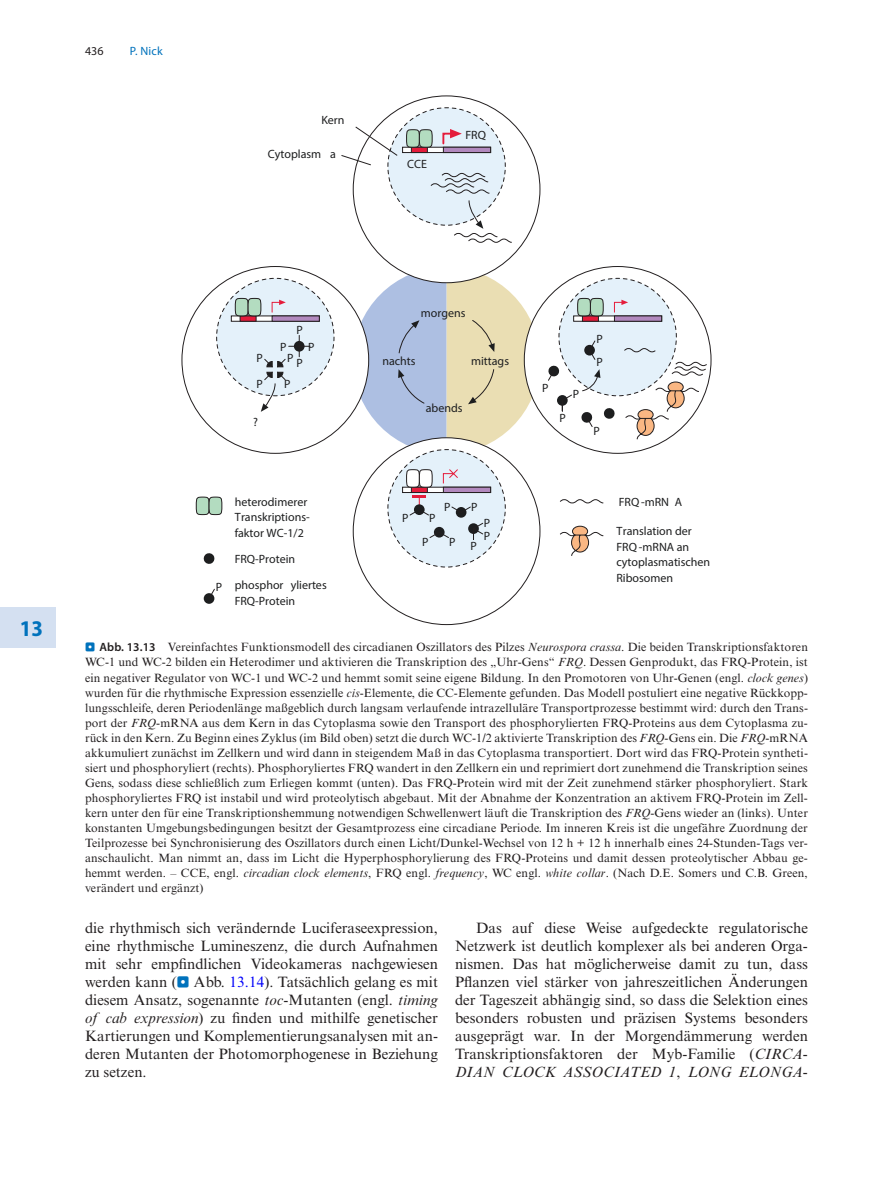
<style>
.page{position:relative;width:893px;height:1187px;background:#fff}
.page>*{position:absolute;margin:0;border:0;box-sizing:border-box;transform-origin:0 0}
.t1{font:700 semi-condensed 22.5px "Myriad Pro";color:#0072bc}
.t2{font:15px/18px "Times New Roman MT Std";color:#231f20;text-align:justify}
.t3{font:12px/15px "Times New Roman MT Std";letter-spacing:.01em;color:#231f20;text-align:justify}
.t4{font:12px/15.8px "Stone Sans 11";color:#1d1e1f}
.t5{font:12px "Stone Sans 10";color:#1d1e1f}
.t6{font:12px "Myriad Pro Regular 2";color:#0072bc}
.t7{font:12px "Myriad Pro";color:#231f20}
.t8{font:12px "Stone Sans Italic 3";color:#1d1e1f}
.s1{font-family:"Stone Sans Italic 3"}
.s2{font-family:"Blik Buttons";color:#0072bc}
.s3{font-family:"Myriad Pro";font-weight:600}
.s4{font-style:italic}
.s5{color:#0000fa}
</style>
<div class="page">
<div style="left:0;top:607px;width:55px;height:40px;background:#d4e0f1"></div>
<div style="left:559px;top:278px;width:117px;height:118px;background:#e4f1fa;border-radius:50%"></div>
<div style="left:573px;top:315px;width:89px;height:7px;background:#fff;border:1px solid #231f20"></div>
<div style="left:582px;top:315px;width:17px;height:7px;background:#e41c3b;border:1px solid #231f20"></div>
<div style="left:614px;top:315px;width:48px;height:7px;background:#b289be;border:1px solid #231f20"></div>
<div style="left:584px;top:345px;width:11px;height:10px;background:#1d1e1f;border-radius:50%"></div>
<svg style="left:588px;top:340px;width:8px;height:20px"></svg>
<div style="left:557px;top:395px;width:11px;height:11px;background:#1d1e1f;border-radius:50%"></div>
<svg style="left:561px;top:394px;width:11px;height:18px"></svg>
<svg style="left:581px;top:412px;width:12px;height:15px"></svg>
<svg style="left:548px;top:365px;width:12px;height:16px"></svg>
<svg style="left:603px;top:408px;width:12px;height:11px"></svg>
<svg style="left:623px;top:347px;width:85px;height:93px"></svg>
<div style="left:388px;top:108px;width:117px;height:117px;background:#e4f1fa;border-radius:50%"></div>
<svg style="left:402px;top:147px;width:41px;height:6px"></svg>
<svg style="left:411px;top:148px;width:17px;height:5px"></svg>
<svg style="left:443px;top:147px;width:48px;height:6px"></svg>
<div style="left:217px;top:278px;width:117px;height:118px;background:#e4f1fa;border-radius:50%"></div>
<div style="left:231px;top:315px;width:89px;height:7px;background:#fff;border:1px solid #231f20"></div>
<div style="left:240px;top:315px;width:17px;height:7px;background:#e41c3b;border:1px solid #231f20"></div>
<div style="left:272px;top:315px;width:48px;height:7px;background:#b289be;border:1px solid #231f20"></div>
<div style="left:388px;top:449px;width:117px;height:118px;background:#e4f1fa;border-radius:50%"></div>
<div style="left:402px;top:486px;width:89px;height:7px;background:#fff;border:1px solid #231f20"></div>
<div style="left:411px;top:486px;width:17px;height:7px;background:#e41c3b;border:1px solid #231f20"></div>
<div style="left:443px;top:486px;width:48px;height:7px;background:#b289be;border:1px solid #231f20"></div>
<div style="left:434px;top:527px;width:11px;height:10px;background:#1d1e1f;border-radius:50%"></div>
<svg style="left:429px;top:531px;width:20px;height:7px"></svg>
<svg style="left:468px;top:523px;width:11px;height:11px"></svg>
<svg style="left:472px;top:522px;width:12px;height:18px"></svg>
<div style="left:456px;top:507px;width:10px;height:10px;background:#1d1e1f;border-radius:50%"></div>
<svg style="left:451px;top:506px;width:20px;height:7px"></svg>
<svg style="left:203px;top:553px;width:12px;height:11px"></svg>
<div style="left:204px;top:593px;width:10px;height:10px;background:#1d1e1f;border-radius:50%"></div>
<svg style="left:208px;top:588px;width:7px;height:11px"></svg>
<svg style="left:560px;top:499px;width:44px;height:57px"></svg>
<hr style="left:412px;top:494px;width:14px;height:3px;background:#e41c3b">
<svg style="left:409px;top:497px;width:20px;height:19px"></svg>
<div style="left:414px;top:504px;width:11px;height:11px;background:#1d1e1f;border-radius:50%"></div>
<svg style="left:581px;top:369px;width:19px;height:23px"></svg>
<svg style="left:234px;top:297px;width:28px;height:20px"></svg>
<svg style="left:406px;top:129px;width:27px;height:19px"></svg>
<svg style="left:577px;top:297px;width:27px;height:20px"></svg>
<svg style="left:406px;top:469px;width:27px;height:19px"></svg>
<svg style="left:195px;top:496px;width:28px;height:19px"></svg>
<svg style="left:442px;top:129px;width:20px;height:16px"></svg>
<svg style="left:614px;top:300px;width:14px;height:13px"></svg>
<svg style="left:272px;top:300px;width:14px;height:13px"></svg>
<svg style="left:353px;top:267px;width:187px;height:187px"></svg>
<svg style="left:341px;top:126px;width:57px;height:39px"></svg>
<svg style="left:430px;top:172px;width:82px;height:71px"></svg>
<svg style="left:261px;top:335px;width:49px;height:77px"></svg>
<svg style="left:442px;top:469px;width:16px;height:15px"></svg>
<p class="t7" style="left:85px;top:44px;width:20px">436</p>
<p class="t6" style="left:130px;top:44px;width:34px">P. Nick</p>
<p class="t4" style="left:321px;top:111px;width:25px">Kern</p>
<p class="t4" style="left:268px;top:145px;width:69px">Cytoplasm a</p>
<p class="t4" style="left:407px;top:156px;width:21px">CCE</p>
<p class="t8" style="left:465px;top:127px;width:22px">FRQ</p>
<h1 class="t1" style="left:20px;top:613px;width:25px">13</h1>
<p class="t5" style="left:297px;top:322px;width:8px">P</p>
<p class="t5" style="left:280px;top:340px;width:8px">P</p>
<p class="t5" style="left:308px;top:340px;width:8px">P</p>
<p class="t5" style="left:297px;top:356px;width:8px">P</p>
<p class="t5" style="left:256px;top:351px;width:8px">P</p>
<p class="t5" style="left:287px;top:351px;width:8px">P</p>
<p class="t5" style="left:256px;top:377px;width:8px">P</p>
<p class="t5" style="left:284px;top:377px;width:8px">P</p>
<p class="t4" style="left:253px;top:414px;width:6px">?</p>
<p class="t4" style="left:216px;top:579px;width:8px">P</p>
<p class="t4" style="left:235px;top:493px;width:77px">heterodimerer<br>Transkriptions&shy;faktor WC-1/2</p>
<p class="t4" style="left:235px;top:551px;width:62px">FRQ-Protein</p>
<p class="t4" style="left:235px;top:577px;width:94px">phosphor yliertes<br>FRQ-Protein</p>
<p class="t4" style="left:421px;top:304px;width:46px">morgens</p>
<p class="t4" style="left:382px;top:352px;width:35px">nachts</p>
<p class="t4" style="left:471px;top:352px;width:40px">mittags</p>
<p class="t4" style="left:426px;top:400px;width:38px">abends</p>
<p class="t4" style="left:444px;top:498px;width:8px">P</p>
<p class="t4" style="left:471px;top:498px;width:8px">P</p>
<p class="t4" style="left:402px;top:509px;width:8px">P</p>
<p class="t4" style="left:429px;top:509px;width:8px">P</p>
<p class="t4" style="left:422px;top:534px;width:8px">P</p>
<p class="t4" style="left:449px;top:534px;width:8px">P</p>
<p class="t4" style="left:471px;top:538px;width:8px">P</p>
<p class="t4" style="left:484px;top:515px;width:8px;line-height:13px">P<br>P</p>
<p class="t5" style="left:542px;top:380px;width:8px">P</p>
<p class="t5" style="left:559px;top:411px;width:8px">P</p>
<p class="t5" style="left:573px;top:387px;width:8px">P</p>
<p class="t4" style="left:596px;top:331px;width:8px">P</p>
<p class="t4" style="left:596px;top:354px;width:8px">P</p>
<p class="t5" style="left:593px;top:424px;width:8px">P</p>
<p class="t4" style="left:619px;top:493px;width:65px"><span class="s1">FRQ</span> -mRN A</p>
<p class="t4" style="left:616px;top:522px;width:95px">Translation der<br><span class="s1">FRQ</span> -mRNA an cytoplasmatischen<br>Ribosomen</p>
<p class="t3" style="left:85px;top:640px;width:724px"><span class="s2">..</span> <span class="s3">Abb. 13.13</span> Vereinfachtes Funktionsmodell des circadianen Oszillators des Pilzes <span class="s4">Neurospora crassa</span>. Die beiden Transkriptionsfaktoren WC-1 und WC-2 bilden ein Heterodimer und aktivieren die Transkription des „Uhr-Gens“ <span class="s4">FRQ</span>. Dessen Genprodukt, das FRQ-Protein, ist ein negativer Regulator von WC-1 und WC-2 und hemmt somit seine eigene Bildung. In den Promotoren von Uhr-Genen (engl. <span class="s4">clock genes</span>) wurden für die rhythmische Expression essenzielle <span class="s4">cis</span>-Elemente, die CC-Elemente gefunden. Das Modell postuliert eine negative Rückkopp&shy;lungsschleife, deren Periodenlänge maßgeblich durch langsam verlaufende intrazelluläre Transportprozesse bestimmt wird: durch den Trans&shy;port der <span class="s4">FRQ</span>-mRNA aus dem Kern in das Cytoplasma sowie den Transport des phosphorylierten FRQ-Proteins aus dem Cytoplasma zu&shy;rück in den Kern. Zu Beginn eines Zyklus (im Bild oben) setzt die durch WC-1/2 aktivierte Transkription des <span class="s4">FRQ</span>-Gens ein. Die <span class="s4">FRQ</span>-mRNA akkumuliert zunächst im Zellkern und wird dann in steigendem Maß in das Cytoplasma transportiert. Dort wird das FRQ-Protein syntheti&shy;siert und phosphoryliert (rechts). Phosphoryliertes FRQ wandert in den Zellkern ein und reprimiert dort zunehmend die Transkription seines Gens, sodass diese schließlich zum Erliegen kommt (unten). Das FRQ-Protein wird mit der Zeit zunehmend stärker phosphoryliert. Stark phosphoryliertes FRQ ist instabil und wird proteolytisch abgebaut. Mit der Abnahme der Konzentration an aktivem FRQ-Protein im Zell&shy;kern unter den für eine Transkriptionshemmung notwendigen Schwellenwert läuft die Transkription des <span class="s4">FRQ</span>-Gens wieder an (links). Unter konstanten Umgebungsbedingungen besitzt der Gesamtprozess eine circadiane Periode. Im inneren Kreis ist die ungefähre Zuordnung der Teilprozesse bei Synchronisierung des Oszillators durch einen Licht/Dunkel-Wechsel von 12 h + 12 h innerhalb eines 24-Stunden-Tags ver&shy;anschaulicht. Man nimmt an, dass im Licht die Hyperphosphorylierung des FRQ-Proteins und damit dessen proteolytischer Abbau ge&shy;hemmt werden. – CCE, engl. <span class="s4">circadian clock elements</span>, FRQ engl. <span class="s4">frequency</span>, WC engl. <span class="s4">white collar</span>. (Nach D.E. Somers und C.B. Green, verändert und ergänzt)</p>
<p class="t2" style="left:85px;top:918px;width:354px">die rhythmisch sich verändernde Luciferaseexpression, eine rhythmische Lumineszenz, die durch Aufnahmen mit sehr empfindlichen Videokameras nachgewiesen werden kann (<span class="s2">.</span> Abb. <span class="s5">13.14</span>). Tatsächlich gelang es mit diesem Ansatz, sogenannte <span class="s4">toc</span>-Mutanten (engl. <span class="s4">timing of cab expression</span>) zu finden und mithilfe genetischer Kartierungen und Komplementierungsanalysen mit an&shy;deren Mutanten der Photomorphogenese in Beziehung zu setzen.</p>
<p class="t2" style="left:455px;top:918px;width:354px;text-indent:21px">Das auf diese Weise aufgedeckte regulatorische Netzwerk ist deutlich komplexer als bei anderen Orga&shy;nismen. Das hat möglicherweise damit zu tun, dass Pflanzen viel stärker von jahreszeitlichen Änderungen der Tageszeit abhängig sind, so dass die Selektion eines besonders robusten und präzisen Systems besonders ausgeprägt war. In der Morgendämmerung werden Transkriptionsfaktoren der Myb-Familie (<span class="s4">CIRCA-DIAN CLOCK ASSOCIATED 1</span>, <span class="s4">LONG ELONGA-</span></p>
</div>
